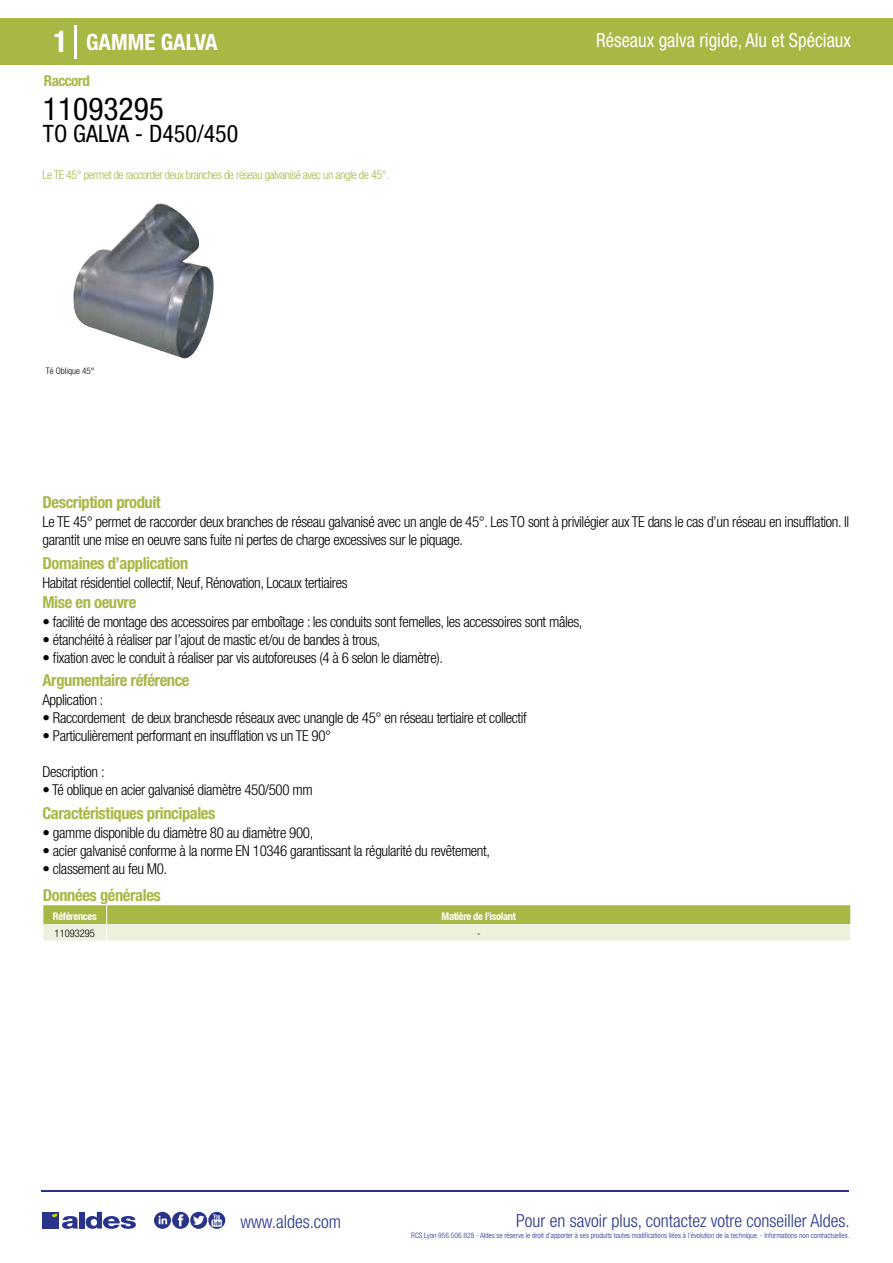
<style>
.page{position:relative;width:893px;height:1263px;background:#fff}
.page>*{position:absolute;margin:0;border:0;box-sizing:border-box;transform-origin:0 0}
.t1{font:condensed 31.5px "Helvetica Neue LT Std";color:#000}
.t2{font:condensed 24px "Helvetica Neue LT Std";color:#000}
.t3{font:700 condensed 22.5px "Helvetica Neue LT Std";color:#fff}
.t4{font:condensed 19.5px "Helvetica Neue LT Std";color:#fff;scale:.95 1}
.t5{font:300 condensed 18px "Helvetica Neue";color:#28348b}
.t6{font:700 condensed 16.5px "Helvetica Neue LT Std";letter-spacing:-.025em;color:#a9b745}
.t7{font:300 condensed 15px/18px "Helvetica Neue LT Std";letter-spacing:-.025em;color:#000}
.t8{font:700 condensed 15px "Helvetica Neue LT Std";letter-spacing:-.035em;color:#a9b745}
.t9{font:300 condensed 12px "Helvetica Neue LT Std";letter-spacing:-.035em;color:#a9b745}
.t10{font:700 condensed 10.5px "Helvetica Neue";letter-spacing:-.03em;color:#fff}
.t11{font:300 condensed 10.5px "Helvetica Neue";color:#000}
.t12{font:300 condensed 9px "Helvetica Neue";color:#000}
.t13{font:300 condensed 7.5px "Helvetica Neue";color:#28348b}
.s1{font-size:30px}
</style>
<div class="page">
<div style="left:0;top:18px;width:893px;height:46px;background:#a9b745"></div>
<hr style="left:74px;top:25px;width:2px;height:33px;background:#fff">
<svg style="left:73px;top:203px;width:141px;height:156px"></svg>
<svg style="left:43px;top:905px;width:808px;height:36px;background:#cad28e"></svg>
<hr style="left:41px;top:1190px;width:808px;height:1px;background:#28348b">
<svg style="left:154px;top:1212px;width:71px;height:17px"></svg>
<div style="left:42px;top:1212px;width:17px;height:16px;background:#28348b"></div>
<div style="left:79px;top:1212px;width:5px;height:16px;background:#28348b"></div>
<svg style="left:86px;top:1212px;width:50px;height:17px"></svg>
<svg style="left:52px;top:1213px;width:26px;height:16px"></svg>
<h3 class="t3" style="left:54px;top:28px;width:166px"><span class="s1">1</span> GAMME GALVA</h3>
<h3 class="t4" style="left:596px;top:29px;width:270px">Réseaux galva rigide, Alu et Spéciaux</h3>
<p class="t8" style="left:44px;top:71px;width:47px">Raccord</p>
<h1 class="t1" style="left:43px;top:91px;width:122px">11093295</h1>
<h2 class="t2" style="left:43px;top:120px;width:197px">TO GALVA - D450/450</h2>
<p class="t9" style="left:43px;top:167px;width:348px">Le TE 45° permet de raccorder deux branches de réseau galvanisé avec un angle de 45°.</p>
<p class="t12" style="left:46px;top:365px;width:50px">Té Oblique 45°</p>
<p class="t6" style="left:43px;top:492px;width:120px">Description produit</p>
<p class="t7" style="left:43px;top:513px;width:808px">Le TE 45° permet de raccorder deux branches de réseau galvanisé avec un angle de 45°. Les TO sont à privilégier aux TE dans le cas d’un réseau en insufflation. Il garantit une mise en oeuvre sans fuite ni pertes de charge excessives sur le piquage.</p>
<p class="t7" style="left:43px;top:573px;width:307px">Habitat résidentiel collectif, Neuf, Rénovation, Locaux tertiaires</p>
<p class="t7" style="left:43px;top:613px;width:541px">• facilité de montage des accessoires par emboîtage : les conduits sont femelles, les accessoires sont mâles,</p>
<p class="t7" style="left:43px;top:631px;width:340px">• étanchéité à réaliser par l’ajout de mastic et/ou de bandes à trous,</p>
<p class="t7" style="left:43px;top:649px;width:402px">• fixation avec le conduit à réaliser par vis autoforeuses (4 à 6 selon le diamètre).</p>
<p class="t6" style="left:43px;top:553px;width:147px">Domaines d’application</p>
<p class="t6" style="left:43px;top:592px;width:95px">Mise en oeuvre</p>
<p class="t6" style="left:43px;top:670px;width:149px">Argumentaire référence</p>
<p class="t7" style="left:43px;top:691px;width:62px">Application :</p>
<p class="t7" style="left:43px;top:709px;width:486px">• Raccordement de deux branchesde réseaux avec unangle de 45° en réseau tertiaire et collectif</p>
<p class="t7" style="left:43px;top:727px;width:290px">• Particulièrement performant en insufflation vs un TE 90°</p>
<p class="t7" style="left:43px;top:763px;width:64px">Description :</p>
<p class="t7" style="left:43px;top:781px;width:272px">• Té oblique en acier galvanisé diamètre 450/500 mm</p>
<p class="t6" style="left:43px;top:803px;width:174px">Caractéristiques principales</p>
<p class="t7" style="left:43px;top:824px;width:272px">• gamme disponible du diamètre 80 au diamètre 900,</p>
<p class="t7" style="left:43px;top:842px;width:449px">• acier galvanisé conforme à la norme EN 10346 garantissant la régularité du revêtement,</p>
<p class="t7" style="left:43px;top:860px;width:126px">• classement au feu M0.</p>
<p class="t6" style="left:43px;top:885px;width:119px">Données générales</p>
<p class="t10" style="left:53px;top:910px;width:45px">Références</p>
<p class="t10" style="left:442px;top:910px;width:76px">Matière de l’isolant</p>
<p class="t11" style="left:55px;top:927px;width:42px">11093295</p>
<p class="t11" style="left:477px;top:927px;width:5px">-</p>
<p class="t5" style="left:240px;top:1211px;width:102px">www.aldes.com</p>
<p class="t5" style="left:516px;top:1211px;width:335px">Pour en savoir plus, contactez votre conseiller Aldes.</p>
<p class="t13" style="left:411px;top:1230px;width:440px">RCS Lyon 956 506 828 - Aldes se réserve le droit d’apporter à ses produits toutes modifications liées à l’évolution de la technique. - Informations non contractuelles.</p>
</div>
